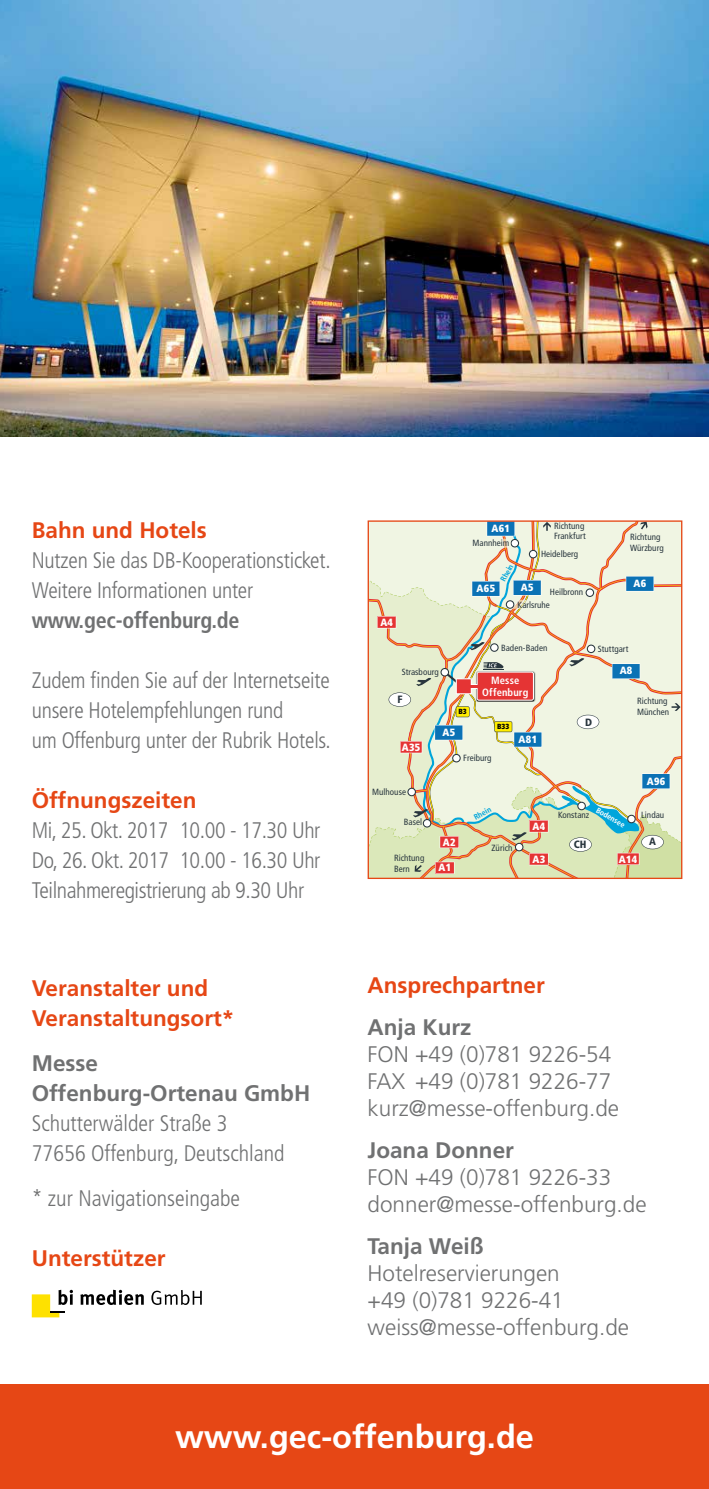
<style>
.page{position:relative;width:709px;height:1489px;background:#fff}
.page>*{position:absolute;margin:0;border:0;box-sizing:border-box;transform-origin:0 0}
.t1{font:700 32.5px "Frutiger";color:#fff}
.t2{font:300 condensed 22.5px/30px "Frutiger";letter-spacing:-.01em;color:#707172}
.t3{font:300 22.5px/27px "Frutiger";color:#707172}
.t4{font:700 22.5px/30px "Frutiger";color:#e64715}
.t5{font:700 22.5px/30px "Frutiger";color:#707172}
.t6{font:700 condensed 22.5px "Frutiger";letter-spacing:-.01em;color:#707172}
.t7{font:900 condensed 10.5px "Frutiger";letter-spacing:.03em;color:#fff}
.t8{font:700 condensed 10.5px/12.2px "Frutiger";letter-spacing:.01em;color:#fff;text-align:center}
.t9{font:900 condensed 10.5px "Frutiger";color:#29363e}
.t10{font:condensed 9px/10.5px "Frutiger";letter-spacing:.005em;color:#29363e}
.t11{font:700 condensed 7.75px "Frutiger";color:#00a5db}
.t12{font:700 condensed 7.75px "Frutiger";color:#fff}
.t13{font:900 condensed 7.5px "Frutiger";color:#000}
</style>
<div class="page">
<div style="left:0;top:1384px;width:709px;height:104px;background:#e64715"></div>
<svg style="left:367px;top:520px;width:315px;height:359px;background:#dedcc6"></svg>
<svg style="left:32px;top:1289px;width:170px;height:28px"></svg>
<img style="left:0;top:0;width:709px;height:436px">
<p class="t4" style="left:32px;top:515px;width:177px">Bahn und Hotels</p>
<p class="t2" style="left:32px;top:545px;width:300px">Nutzen Sie das DB-Kooperationsticket.<br>Weitere Informationen unter</p>
<p class="t6" style="left:32px;top:606px;width:209px">www.gec-offenburg.de</p>
<p class="t2" style="left:32px;top:665px;width:300px">Zudem finden Sie auf der Internetseite unsere Hotelempfehlungen rund<br>um Offenburg unter der Rubrik Hotels.</p>
<p class="t4" style="left:32px;top:785px;width:166px">Öffnungszeiten</p>
<p class="t2" style="left:32px;top:815px;width:290px;text-align:justify">Mi, 25. Okt. 2017 10.00 - 17.30 Uhr Do, 26. Okt. 2017 10.00 - 16.30 Uhr Teilnahmeregistrierung ab 9.30 Uhr</p>
<p class="t4" style="left:32px;top:972px;width:204px">Veranstalter und<br>Veranstaltungsort*</p>
<p class="t5" style="left:32px;top:1047px;width:280px">Messe<br>Offenburg-Ortenau GmbH</p>
<p class="t2" style="left:32px;top:1108px;width:254px">Schutterwälder Straße 3<br>77656 Offenburg, Deutschland</p>
<p class="t2" style="left:32px;top:1183px;width:210px">* zur Navigationseingabe</p>
<p class="t4" style="left:32px;top:1242px;width:135px">Unterstützer</p>
<p class="t10" style="left:554px;top:520px;width:33px">Richtung<br>Frankfurt</p>
<p class="t7" style="left:491px;top:521px;width:20px">A61</p>
<p class="t10" style="left:472px;top:538px;width:38px">Mannheim</p>
<p class="t10" style="left:630px;top:532px;width:35px">Richtung<br>Würzburg</p>
<p class="t10" style="left:541px;top:549px;width:39px">Heidelberg</p>
<p class="t7" style="left:380px;top:616px;width:14px">A4</p>
<p class="t10" style="left:402px;top:666px;width:38px">Strasbourg</p>
<p class="t9" style="left:397px;top:693px;width:7px">F</p>
<p class="t7" style="left:402px;top:740px;width:20px">A35</p>
<p class="t13" style="left:458px;top:707px;width:10px">B3</p>
<p class="t7" style="left:442px;top:726px;width:14px">A5</p>
<p class="t11" style="left:498px;top:578px;width:20px;rotate:-61deg">Rhein</p>
<p class="t7" style="left:476px;top:582px;width:20px">A65</p>
<p class="t7" style="left:521px;top:581px;width:14px">A5</p>
<p class="t10" style="left:550px;top:587px;width:35px">Heilbronn</p>
<p class="t10" style="left:517px;top:599px;width:34px">Karlsruhe</p>
<p class="t10" style="left:501px;top:642px;width:48px">Baden-Baden</p>
<p class="t8" style="left:482px;top:673px;width:48px">Messe<br>Offenburg</p>
<p class="t7" style="left:633px;top:576px;width:14px">A6</p>
<p class="t10" style="left:598px;top:644px;width:32px">Stuttgart</p>
<p class="t7" style="left:619px;top:664px;width:14px">A8</p>
<p class="t10" style="left:637px;top:696px;width:33px">Richtung<br>München</p>
<p class="t13" style="left:497px;top:722px;width:14px">B33</p>
<p class="t7" style="left:518px;top:733px;width:20px">A81</p>
<p class="t9" style="left:585px;top:715px;width:9px">D</p>
<p class="t10" style="left:372px;top:786px;width:35px">Mulhouse</p>
<p class="t10" style="left:404px;top:816px;width:20px">Basel</p>
<p class="t10" style="left:394px;top:852px;width:32px">Richtung<br>Bern</p>
<p class="t10" style="left:463px;top:753px;width:30px">Freiburg</p>
<p class="t7" style="left:443px;top:835px;width:14px">A2</p>
<p class="t7" style="left:438px;top:861px;width:14px">A1</p>
<p class="t11" style="left:472px;top:813px;width:20px;rotate:-28deg">Rhein</p>
<p class="t10" style="left:491px;top:842px;width:23px">Zürich</p>
<p class="t7" style="left:532px;top:820px;width:14px">A4</p>
<p class="t7" style="left:532px;top:852px;width:14px">A3</p>
<p class="t7" style="left:646px;top:774px;width:20px">A96</p>
<p class="t12" style="left:599px;top:805px;width:33px;rotate:30deg">Bodensee</p>
<p class="t10" style="left:558px;top:810px;width:33px">Konstanz</p>
<p class="t10" style="left:641px;top:809px;width:24px">Lindau</p>
<p class="t9" style="left:574px;top:838px;width:14px">CH</p>
<p class="t9" style="left:649px;top:835px;width:8px">A</p>
<p class="t7" style="left:619px;top:852px;width:20px">A14</p>
<p class="t4" style="left:367px;top:969px;width:179px">Ansprechpartner</p>
<p class="t5" style="left:367px;top:1011px;width:105px">Anja Kurz</p>
<p class="t3" style="left:367px;top:1040px;width:253px">FON +49 (0)781 9226-54<br>FAX +49 (0)781 9226-77 kurz@messe-offenburg.de</p>
<p class="t5" style="left:367px;top:1134px;width:148px">Joana Donner</p>
<p class="t3" style="left:367px;top:1163px;width:280px">FON +49 (0)781 9226-33 donner@messe-offenburg.de</p>
<p class="t5" style="left:367px;top:1230px;width:117px">Tanja Weiß</p>
<p class="t3" style="left:367px;top:1259px;width:263px">Hotelreservierungen<br>+49 (0)781 9226-41 weiss@messe-offenburg.de</p>
<h1 class="t1" style="left:175px;top:1417px;width:360px">www.gec-offenburg.de</h1>
</div>
